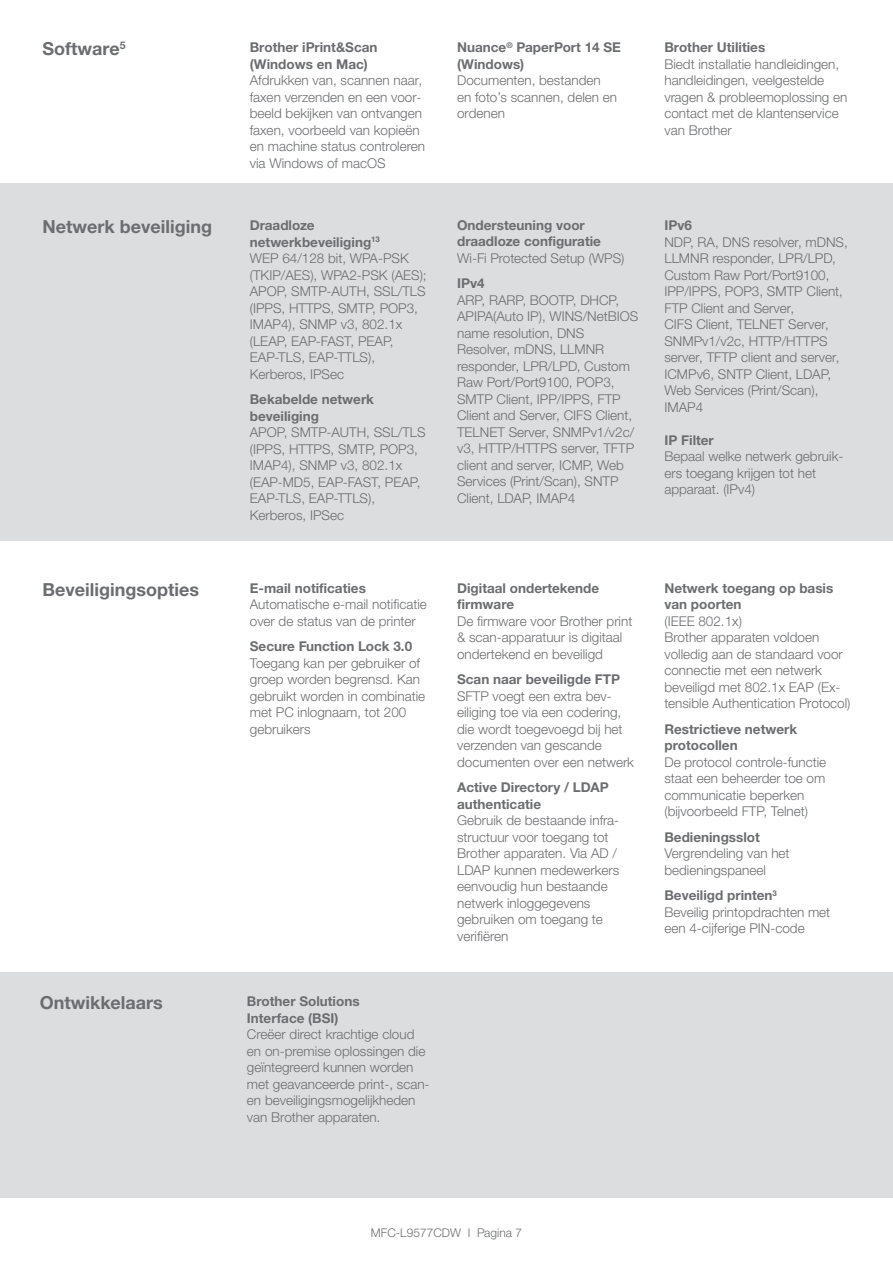
<style>
.page{position:relative;width:893px;height:1263px;background:#fff}
.page>*{position:absolute;margin:0;border:0;box-sizing:border-box;transform-origin:0 0}
.t1{font:700 18px "Helvetica Neue LTW1 G";color:#6c6d70}
.t2{font:300 13.5px/16.5px "Helvetica Neue LTW1 G";color:#6c6d70}
.t3{font:700 13.5px/16.5px "Helvetica Neue LTW1 G";color:#6c6d70}
.t4{font:300 12px "Helvetica Neue LTW1 G";color:#6c6d70}
.s1{font-weight:700}
</style>
<div class="page">
<div style="left:0;top:184px;width:893px;height:357px;background:#dcdddf"></div>
<div style="left:0;top:972px;width:893px;height:225px;background:#dcdddf"></div>
<h1 class="t1" style="left:43px;top:38px;width:85px">Software<sup>5</sup></h1>
<p class="t3" style="left:250px;top:39px;width:129px">Brother iPrint&amp;Scan (Windows en Mac)</p>
<p class="t2" style="left:250px;top:72px;width:177px">Afdrukken van, scannen naar, faxen verzenden en een voor&shy;beeld bekijken van ontvangen faxen, voorbeeld van kopieën en machine status controleren via Windows of macOS</p>
<p class="t3" style="left:457px;top:39px;width:165px">Nuance<sup>®</sup> PaperPort 14 SE (Windows)</p>
<p class="t2" style="left:457px;top:72px;width:161px">Documenten, bestanden en foto’s scannen, delen en ordenen</p>
<p class="t3" style="left:664px;top:39px;width:102px">Brother Utilities</p>
<p class="t2" style="left:664px;top:56px;width:185px">Biedt installatie handleidingen, handleidingen, veelgestelde vragen &amp; probleemoplossing en contact met de klantenservice van Brother</p>
<h1 class="t1" style="left:43px;top:216px;width:171px">Netwerk beveiliging</h1>
<p class="t2" style="left:250px;top:217px;width:178px"><span class="s1">Draadloze netwerkbeveiliging</span><sup>13<br></sup>WEP 64/128 bit, WPA-PSK (TKIP/AES), WPA2-PSK (AES);<br>APOP, SMTP-AUTH, SSL/TLS (IPPS, HTTPS, SMTP, POP3,<br>IMAP4), SNMP v3, 802.1x (LEAP, EAP-FAST, PEAP,<br>EAP-TLS, EAP-TTLS),<br>Kerberos, IPSec</p>
<p class="t3" style="left:250px;top:391px;width:126px">Bekabelde netwerk beveiliging</p>
<p class="t2" style="left:250px;top:424px;width:177px">APOP, SMTP-AUTH, SSL/TLS (IPPS, HTTPS, SMTP, POP3,<br>IMAP4), SNMP v3, 802.1x (EAP-MD5, EAP-FAST, PEAP,<br>EAP-TLS, EAP-TTLS),<br>Kerberos, IPSec</p>
<p class="t3" style="left:457px;top:217px;width:145px">Ondersteuning voor draadloze configuratie</p>
<p class="t2" style="left:457px;top:250px;width:169px">Wi-Fi Protected Setup (WPS)</p>
<p class="t3" style="left:457px;top:275px;width:29px">IPv4</p>
<p class="t2" style="left:457px;top:292px;width:183px">ARP, RARP, BOOTP, DHCP,<br>APIPA(Auto IP), WINS/NetBIOS name resolution, DNS<br>Resolver, mDNS, LLMNR responder, LPR/LPD, Custom<br>Raw Port/Port9100, POP3,<br>SMTP Client, IPP/IPPS, FTP<br>Client and Server, CIFS Client,<br>TELNET Server, SNMPv1/v2c/ v3, HTTP/HTTPS server, TFTP client and server, ICMP, Web<br>Services (Print/Scan), SNTP<br>Client, LDAP, IMAP4</p>
<p class="t3" style="left:664px;top:217px;width:29px">IPv6</p>
<p class="t2" style="left:664px;top:233px;width:185px">NDP, RA, DNS resolver, mDNS,<br>LLMNR responder, LPR/LPD,<br>Custom Raw Port/Port9100,<br>IPP/IPPS, POP3, SMTP Client,<br>FTP Client and Server,<br>CIFS Client, TELNET Server,<br>SNMPv1/v2c, HTTP/HTTPS server, TFTP client and server,<br>ICMPv6, SNTP Client, LDAP,<br>Web Services (Print/Scan),<br>IMAP4</p>
<p class="t3" style="left:664px;top:431px;width:51px">IP Filter</p>
<p class="t2" style="left:664px;top:448px;width:180px">Bepaal welke netwerk gebruik&shy;ers toegang krijgen tot het apparaat. (IPv4)</p>
<h1 class="t1" style="left:43px;top:578px;width:158px">Beveiligingsopties</h1>
<p class="t3" style="left:250px;top:579px;width:118px">E-mail notificaties</p>
<p class="t2" style="left:250px;top:596px;width:179px">Automatische e-mail notificatie over de status van de printer</p>
<p class="t3" style="left:250px;top:638px;width:164px">Secure Function Lock 3.0</p>
<p class="t2" style="left:250px;top:654px;width:177px">Toegang kan per gebruiker of groep worden begrensd. Kan gebruikt worden in combinatie met PC inlognaam, tot 200 gebruikers</p>
<p class="t3" style="left:457px;top:579px;width:143px">Digitaal ondertekende firmware</p>
<p class="t2" style="left:457px;top:612px;width:177px">De firmware voor Brother print &amp; scan-apparatuur is digitaal ondertekend en beveiligd</p>
<p class="t3" style="left:457px;top:671px;width:164px">Scan naar beveiligde FTP</p>
<p class="t2" style="left:457px;top:687px;width:178px">SFTP voegt een extra bev&shy;eiliging toe via een codering, die wordt toegevoegd bij het verzenden van gescande documenten over een netwerk</p>
<p class="t3" style="left:457px;top:779px;width:153px">Active Directory / LDAP authenticatie</p>
<p class="t2" style="left:457px;top:812px;width:164px">Gebruik de bestaande infra&shy;structuur voor toegang tot<br>Brother apparaten. Via AD /<br>LDAP kunnen medewerkers eenvoudig hun bestaande netwerk inloggegevens gebruiken om toegang te verifiëren</p>
<p class="t3" style="left:664px;top:579px;width:170px">Netwerk toegang op basis van poorten</p>
<p class="t2" style="left:664px;top:612px;width:188px">(IEEE 802.1x)<br>Brother apparaten voldoen volledig aan de standaard voor connectie met een netwerk beveiligd met 802.1x EAP (Ex&shy;tensible Authentication Protocol)</p>
<p class="t3" style="left:664px;top:720px;width:134px">Restrictieve netwerk protocollen</p>
<p class="t2" style="left:664px;top:753px;width:163px">De protocol controle-functie staat een beheerder toe om communicatie beperken (bijvoorbeeld FTP, Telnet)</p>
<p class="t3" style="left:664px;top:828px;width:97px">Bedieningsslot</p>
<p class="t2" style="left:664px;top:845px;width:127px">Vergrendeling van het bedieningspaneel</p>
<p class="t2" style="left:664px;top:887px;width:167px"><span class="s1">Beveiligd printen</span><sup>3<br></sup>Beveilig printopdrachten met een 4-cijferige PIN-code</p>
<h1 class="t1" style="left:40px;top:992px;width:125px">Ontwikkelaars</h1>
<p class="t3" style="left:247px;top:993px;width:114px">Brother Solutions<br>Interface (BSI)</p>
<p class="t2" style="left:247px;top:1026px;width:184px">Creëer direct krachtige cloud en on-premise oplossingen die geïntegreerd kunnen worden met geavanceerde print-, scan&shy;en beveiligingsmogelijkheden van Brother apparaten.</p>
<p class="t4" style="left:371px;top:1226px;width:153px">MFC-L9577CDW I Pagina 7</p>
</div>
